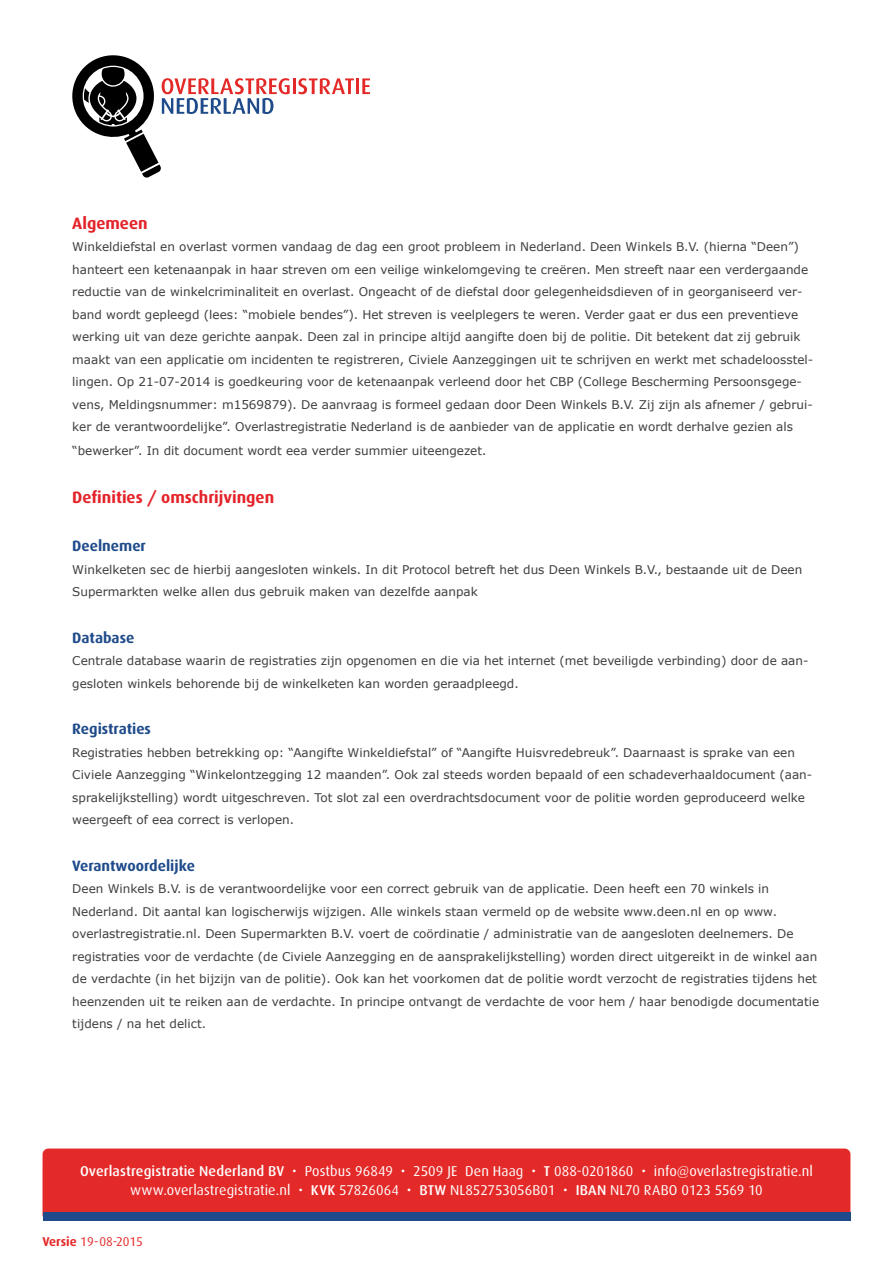
<style>
.page{position:relative;width:893px;height:1263px;background:#fff}
.page>*{position:absolute;margin:0;border:0;box-sizing:border-box;transform-origin:0 0}
.t1{font:700 16.5px "Dax";color:#e42229}
.t2{font:700 15px "Dax";color:#1f4b8b}
.t3{font:14.25px/19.5px "Dax";letter-spacing:.005em;color:#fff;text-align:center}
.t4{font:12.75px "Dax";color:#e42a29}
.t5{font:12px/22.5px "Verdana";color:#3e3d40}
.s1{font-weight:500}
.s2{font-weight:700}
</style>
<div class="page">
<div style="left:43px;top:1148px;width:807px;height:64px;background:#e42a29"></div>
<div style="left:43px;top:1212px;width:807px;height:8px;background:#1f4b8b"></div>
<hr style="left:293px;top:78px;width:3px;height:16px;background:#e42a29">
<svg style="left:298px;top:78px;width:56px;height:16px"></svg>
<hr style="left:356px;top:78px;width:3px;height:16px;background:#e42a29">
<svg style="left:362px;top:78px;width:8px;height:16px"></svg>
<svg style="left:72px;top:55px;width:218px;height:123px"></svg>
<h1 class="t1" style="left:72px;top:214px;width:77px">Algemeen</h1>
<p class="t5" style="left:72px;top:236px;width:742px">Winkeldiefstal en overlast vormen vandaag de dag een groot probleem in Nederland. Deen Winkels B.V. (hierna “Deen”) hanteert een ketenaanpak in haar streven om een veilige winkelomgeving te creëren. Men streeft naar een verdergaande reductie van de winkelcriminaliteit en overlast. Ongeacht of de diefstal door gelegenheidsdieven of in georganiseerd ver&shy;band wordt gepleegd (lees: “mobiele bendes”). Het streven is veelplegers te weren. Verder gaat er dus een preventieve werking uit van deze gerichte aanpak. Deen zal in principe altijd aangifte doen bij de politie. Dit betekent dat zij gebruik maakt van een applicatie om incidenten te registreren, Civiele Aanzeggingen uit te schrijven en werkt met schadeloosstel&shy;lingen. Op 21-07-2014 is goedkeuring voor de ketenaanpak verleend door het CBP (College Bescherming Persoonsgege&shy;vens, Meldingsnummer: m1569879). De aanvraag is formeel gedaan door Deen Winkels B.V. Zij zijn als afnemer / gebrui&shy;ker de verantwoordelijke”. Overlastregistratie Nederland is de aanbieder van de applicatie en wordt derhalve gezien als</p>
<p class="t5" style="left:72px;top:440px;width:416px">“bewerker”. In dit document wordt eea verder summier uiteengezet.</p>
<h1 class="t1" style="left:72px;top:488px;width:203px">Definities / omschrijvingen</h1>
<p class="t2" style="left:72px;top:538px;width:75px">Deelnemer</p>
<p class="t5" style="left:72px;top:558px;width:731px">Winkelketen sec de hierbij aangesloten winkels. In dit Protocol betreft het dus Deen Winkels B.V., bestaande uit de Deen<br>Supermarkten welke allen dus gebruik maken van dezelfde aanpak</p>
<p class="t2" style="left:72px;top:629px;width:64px">Database</p>
<p class="t5" style="left:72px;top:650px;width:738px">Centrale database waarin de registraties zijn opgenomen en die via het internet (met beveiligde verbinding) door de aan&shy;gesloten winkels behorende bij de winkelketen kan worden geraadpleegd.</p>
<p class="t2" style="left:72px;top:721px;width:80px">Registraties</p>
<p class="t5" style="left:72px;top:741px;width:741px">Registraties hebben betrekking op: “Aangifte Winkeldiefstal” of “Aangifte Huisvredebreuk”. Daarnaast is sprake van een Civiele Aanzegging “Winkelontzegging 12 maanden”. Ook zal steeds worden bepaald of een schadeverhaaldocument (aan&shy;sprakelijkstelling) wordt uitgeschreven. Tot slot zal een overdrachtsdocument voor de politie worden geproduceerd welke weergeeft of eea correct is verlopen.</p>
<p class="t2" style="left:72px;top:857px;width:124px">Verantwoordelijke</p>
<p class="t5" style="left:72px;top:878px;width:749px">Deen Winkels B.V. is de verantwoordelijke voor een correct gebruik van de applicatie. Deen heeft een 70 winkels in Nederland. Dit aantal kan logischerwijs wijzigen. Alle winkels staan vermeld op de website www.deen.nl en op www. overlastregistratie.nl. Deen Supermarkten B.V. voert de coördinatie / administratie van de aangesloten deelnemers. De registraties voor de verdachte (de Civiele Aanzegging en de aansprakelijkstelling) worden direct uitgereikt in de winkel aan de verdachte (in het bijzijn van de politie). Ook kan het voorkomen dat de politie wordt verzocht de registraties tijdens het heenzenden uit te reiken aan de verdachte. In principe ontvangt de verdachte de voor hem / haar benodigde documentatie tijdens / na het delict.</p>
<p class="t3" style="left:80px;top:1161px;width:734px"><span class="s1">Overlastregistratie Nederland BV</span> • Postbus 96849 • 2509 JE Den Haag • <span class="s1">T</span> 088-0201860 • info@overlastregistratie.nl www.overlastregistratie.nl • <span class="s1">KVK</span> 57826064 • <span class="s1">BTW</span> NL852753056B01 • <span class="s1">IBAN</span> NL70 RABO 0123 5569 10</p>
<p class="t4" style="left:43px;top:1235px;width:102px"><span class="s2">Versie</span> 19-08-2015</p>
</div>
